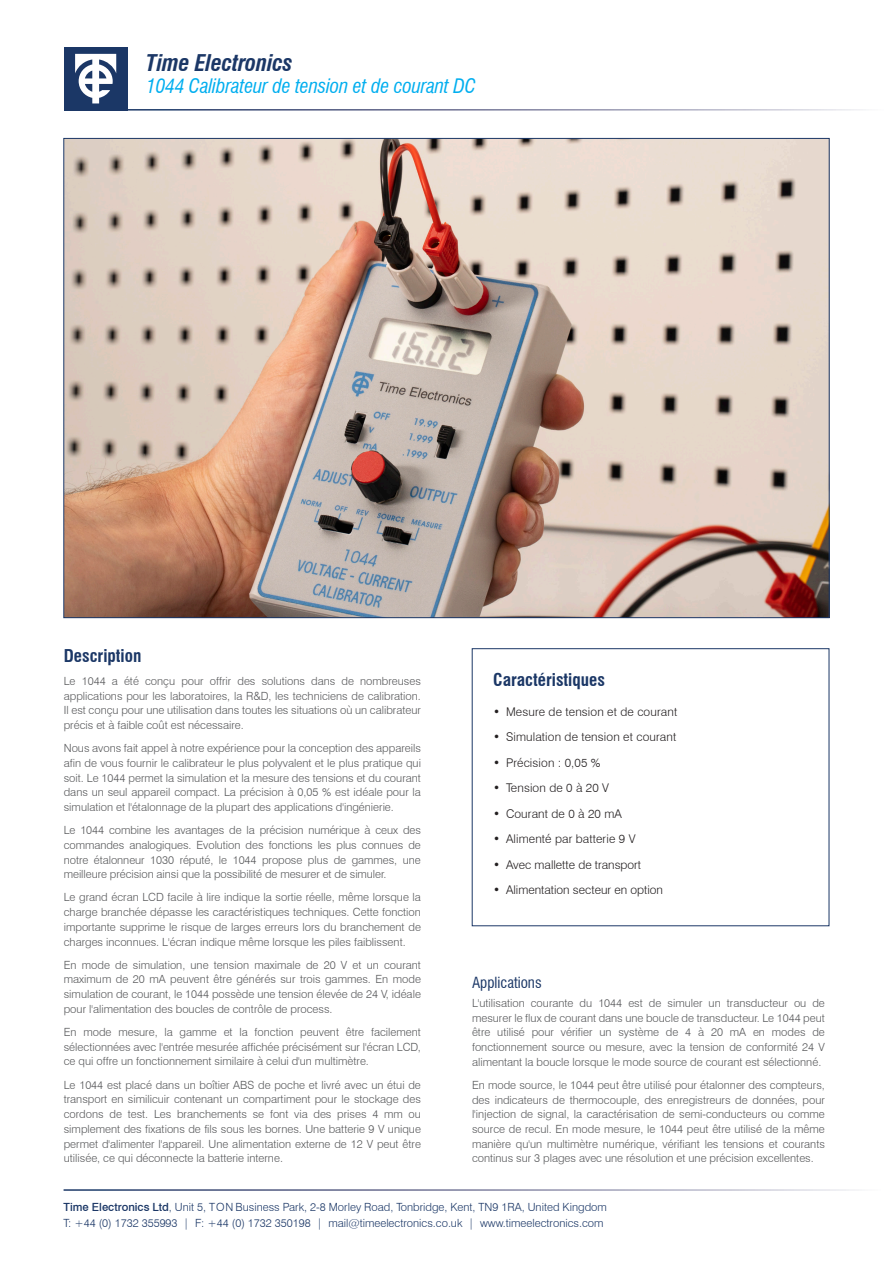
<style>
.page{position:relative;width:893px;height:1263px;background:#fff}
.page>*{position:absolute;margin:0;border:0;box-sizing:border-box;transform-origin:0 0}
.t1{font:italic 700 condensed 22.5px "Swiss 721 BT";letter-spacing:-.01em;color:#1b3766}
.t2{font:italic condensed 19.5px "Swiss 721 BT";letter-spacing:-.01em;color:#00aeef}
.t3{font:700 condensed 17.25px "Swiss 721 BT";color:#1b3766}
.t4{font:condensed 15px "Swiss 721 BT";color:#1b3766}
.t5{font:300 12px "Swiss 721 BT";letter-spacing:.01em;color:#231f20}
.t6{font:300 11.25px/14.7px "Swiss 721 BT";color:#57585a;text-align:justify}
.t7{font:300 11.25px/16.5px "Swiss 721 BT";color:#1b3766}
.s1{font-weight:500}
</style>
<div class="page">
<img style="left:66px;top:140px;width:761px;height:476px">
<div style="left:64px;top:47px;width:64px;height:64px;background:#1b3766"></div>
<svg style="left:75px;top:54px;width:41px;height:49px"></svg>
<p class="t1" style="left:146px;top:49px;width:148px">Time Electronics</p>
<p class="t2" style="left:146px;top:75px;width:331px">1044 Calibrateur de tension et de courant DC</p>
<p class="t3" style="left:64px;top:645px;width:79px">Description</p>
<p class="t6" style="left:64px;top:673px;width:359px">Le 1044 a été conçu pour offrir des solutions dans de nombreuses applications pour les laboratoires, la R&amp;D, les techniciens de calibration.<br>Il est conçu pour une utilisation dans toutes les situations où un calibrateur précis et à faible coût est nécessaire.</p>
<p class="t6" style="left:64px;top:741px;width:359px">Nous avons fait appel à notre expérience pour la conception des appareils afin de vous fournir le calibrateur le plus polyvalent et le plus pratique qui soit. Le 1044 permet la simulation et la mesure des tensions et du courant dans un seul appareil compact. La précision à 0,05 % est idéale pour la simulation et l'étalonnage de la plupart des applications d'ingénierie.</p>
<p class="t6" style="left:64px;top:823px;width:359px">Le 1044 combine les avantages de la précision numérique à ceux des commandes analogiques. Evolution des fonctions les plus connues de notre étalonneur 1030 réputé, le 1044 propose plus de gammes, une meilleure précision ainsi que la possibilité de mesurer et de simuler.</p>
<p class="t6" style="left:64px;top:890px;width:359px">Le grand écran LCD facile à lire indique la sortie réelle, même lorsque la charge branchée dépasse les caractéristiques techniques. Cette fonction importante supprime le risque de larges erreurs lors du branchement de charges inconnues. L'écran indique même lorsque les piles faiblissent.</p>
<p class="t6" style="left:64px;top:957px;width:359px">En mode de simulation, une tension maximale de 20 V et un courant maximum de 20 mA peuvent être générés sur trois gammes. En mode simulation de courant, le 1044 possède une tension élevée de 24 V, idéale pour l'alimentation des boucles de contrôle de process.</p>
<p class="t6" style="left:64px;top:1025px;width:359px">En mode mesure, la gamme et la fonction peuvent être facilement sélectionnées avec l'entrée mesurée affichée précisément sur l'écran LCD, ce qui offre un fonctionnement similaire à celui d'un multimètre.</p>
<p class="t6" style="left:64px;top:1077px;width:359px">Le 1044 est placé dans un boîtier ABS de poche et livré avec un étui de transport en similicuir contenant un compartiment pour le stockage des cordons de test. Les branchements se font via des prises 4 mm ou simplement des fixations de fils sous les bornes. Une batterie 9 V unique permet d'alimenter l'appareil. Une alimentation externe de 12 V peut être utilisée, ce qui déconnecte la batterie interne.</p>
<p class="t3" style="left:493px;top:669px;width:113px">Caractéristiques</p>
<p class="t5" style="left:493px;top:704px;width:185px">• Mesure de tension et de courant</p>
<p class="t5" style="left:493px;top:730px;width:185px">• Simulation de tension et courant</p>
<p class="t5" style="left:493px;top:755px;width:109px">• Précision : 0,05 %</p>
<p class="t5" style="left:493px;top:781px;width:117px">• Tension de 0 à 20 V</p>
<p class="t5" style="left:493px;top:806px;width:130px">• Courant de 0 à 20 mA</p>
<p class="t5" style="left:493px;top:832px;width:144px">• Alimenté par batterie 9 V</p>
<p class="t5" style="left:493px;top:857px;width:149px">• Avec mallette de transport</p>
<p class="t5" style="left:493px;top:883px;width:171px">• Alimentation secteur en option</p>
<p class="t4" style="left:472px;top:973px;width:71px">Applications</p>
<p class="t6" style="left:472px;top:995px;width:354px">L'utilisation courante du 1044 est de simuler un transducteur ou de mesurer le flux de courant dans une boucle de transducteur. Le 1044 peut être utilisé pour vérifier un système de 4 à 20 mA en modes de fonctionnement source ou mesure, avec la tension de conformité 24 V alimentant la boucle lorsque le mode source de courant est sélectionné.</p>
<p class="t6" style="left:472px;top:1077px;width:354px">En mode source, le 1044 peut être utilisé pour étalonner des compteurs, des indicateurs de thermocouple, des enregistreurs de données, pour l'injection de signal, la caractérisation de semi-conducteurs ou comme source de recul. En mode mesure, le 1044 peut être utilisé de la même manière qu'un multimètre numérique, vérifiant les tensions et courants continus sur 3 plages avec une résolution et une précision excellentes.</p>
<p class="t7" style="left:64px;top:1198px;width:545px"><span class="s1">Time Electronics Ltd</span>, Unit 5, T O N Business Park, 2-8 Morley Road, Tonbridge, Kent, TN9 1RA, United Kingdom<br>T: +44 (0) 1732 355993 | F: +44 (0) 1732 350198 | mail@timeelectronics.co.uk | www.timeelectronics.com</p>
</div>
